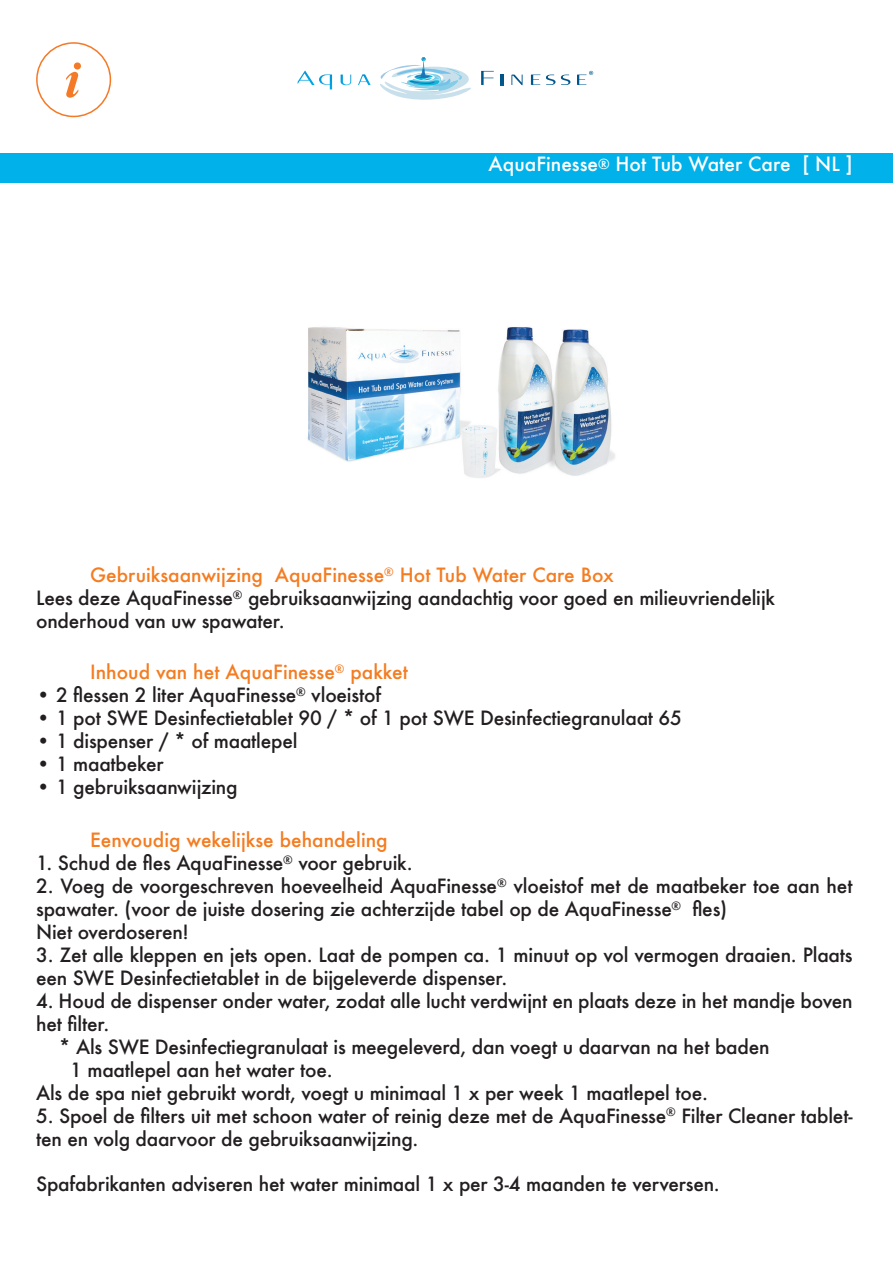
<style>
.page{position:relative;width:893px;height:1263px;background:#fff}
.page>*{position:absolute;margin:0;border:0;box-sizing:border-box;transform-origin:0 0}
.t1{font:500 19.2px/23px "Futura";letter-spacing:-.01em;color:#231f20}
.t2{font:500 19.2px "Futura";color:#f47c21}
.t3{font:500 19.2px "Futura";color:#fff}
.s1{font-size:13.5px}
.s2{color:#f47c21}
</style>
<div class="page">
<div style="left:0;top:153px;width:893px;height:30px;background:#00b1ea"></div>
<svg style="left:298px;top:71px;width:34px;height:18px"></svg>
<svg style="left:341px;top:75px;width:10px;height:10px"></svg>
<svg style="left:501px;top:75px;width:2px;height:10px"></svg>
<svg style="left:511px;top:74px;width:12px;height:11px"></svg>
<svg style="left:530px;top:74px;width:10px;height:11px"></svg>
<svg style="left:546px;top:75px;width:24px;height:10px"></svg>
<svg style="left:358px;top:57px;width:136px;height:43px"></svg>
<svg style="left:577px;top:71px;width:16px;height:14px"></svg>
<svg style="left:36px;top:42px;width:75px;height:75px"></svg>
<img style="left:307px;top:327px;width:308px;height:151px">
<p class="t3" style="left:489px;top:151px;width:365px">AquaFinesse<span class="s1">®</span> Hot Tub Water Care [ NL ]</p>
<p class="t1" style="left:36px;top:563px;width:740px;text-indent:54px"><span class="s2">Gebruiksaanwijzing AquaFinesse</span><sup>®</sup> <span class="s2">Hot Tub Water Care Box<br></span>Lees deze AquaFinesse<sup>®</sup> gebruiksaanwijzing aandachtig voor goed en milieuvriendelijk onderhoud van uw spawater.</p>
<p class="t2" style="left:90px;top:659px;width:319px">Inhoud van het AquaFinesse<sup>®</sup> pakket</p>
<p class="t1" style="left:36px;top:683px;width:346px">• 2 flessen 2 liter AquaFinesse<sup>®</sup> vloeistof</p>
<p class="t1" style="left:36px;top:706px;width:647px">• 1 pot SWE Desinfectietablet 90 / * of 1 pot SWE Desinfectiegranulaat 65</p>
<p class="t1" style="left:36px;top:729px;width:263px">• 1 dispenser / * of maatlepel</p>
<p class="t1" style="left:36px;top:752px;width:129px">• 1 maatbeker</p>
<p class="t1" style="left:36px;top:775px;width:203px">• 1 gebruiksaanwijzing</p>
<p class="t2" style="left:90px;top:827px;width:299px">Eenvoudig wekelijkse behandeling</p>
<p class="t1" style="left:36px;top:851px;width:378px">1. Schud de fles AquaFinesse<sup>®</sup> voor gebruik.</p>
<p class="t1" style="left:36px;top:874px;width:818px">2. Voeg de voorgeschreven hoeveelheid AquaFinesse<sup>®</sup> vloeistof met de maatbeker toe aan het spawater. (voor de juiste dosering zie achterzijde tabel op de AquaFinesse<sup>®</sup> fles)<br>Niet overdoseren!</p>
<p class="t1" style="left:36px;top:943px;width:818px">3. Zet alle kleppen en jets open. Laat de pompen ca. 1 minuut op vol vermogen draaien. Plaats een SWE Desinfectietablet in de bijgeleverde dispenser.</p>
<p class="t1" style="left:36px;top:989px;width:818px">4. Houd de dispenser onder water, zodat alle lucht verdwijnt en plaats deze in het mandje boven</p>
<p class="t1" style="left:36px;top:1012px;width:75px">het filter.</p>
<p class="t1" style="left:59px;top:1035px;width:712px">* Als SWE Desinfectiegranulaat is meegeleverd, dan voegt u daarvan na het baden</p>
<p class="t1" style="left:70px;top:1058px;width:264px">1 maatlepel aan het water toe.</p>
<p class="t1" style="left:36px;top:1081px;width:673px">Als de spa niet gebruikt wordt, voegt u minimaal 1 x per week 1 maatlepel toe.</p>
<p class="t1" style="left:36px;top:1104px;width:818px">5. Spoel de filters uit met schoon water of reinig deze met de AquaFinesse<sup>®</sup> Filter Cleaner tablet&shy;ten en volg daarvoor de gebruiksaanwijzing.</p>
<p class="t1" style="left:36px;top:1172px;width:685px">Spafabrikanten adviseren het water minimaal 1 x per 3-4 maanden te verversen.</p>
</div>
